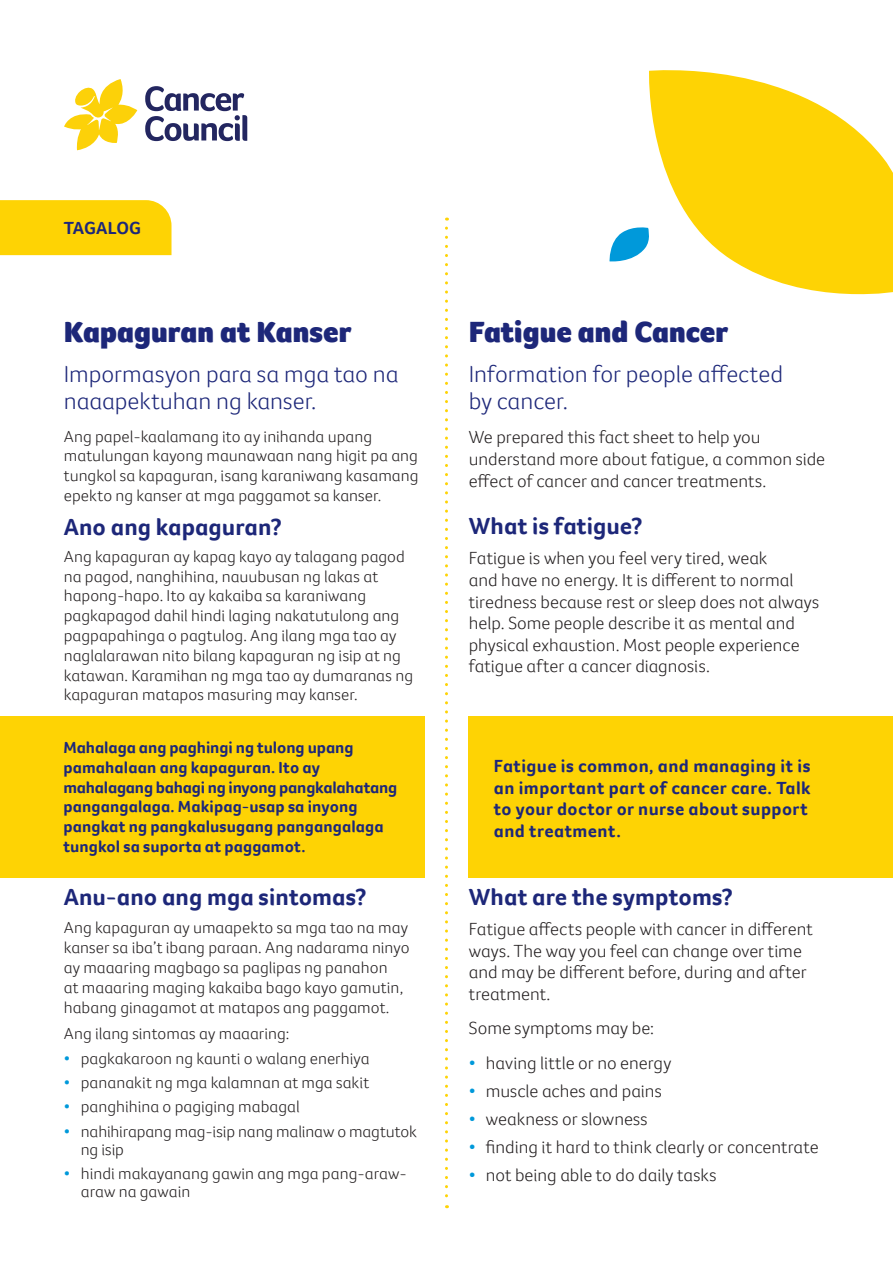
<style>
.page{position:relative;width:893px;height:1263px;background:#fff}
.page>*{position:absolute;margin:0;border:0;box-sizing:border-box;transform-origin:0 0}
.t1{font:900 30px "Foco CC";letter-spacing:.005em;color:#1d2779}
.t2{font:300 24px/27px "Foco CC";letter-spacing:-.005em;color:#1d2779}
.t3{font:700 24px "Foco CC";color:#1d2779}
.t4{font:300 18px/21.6px "Foco CC";color:#231f20}
.t5{font:700 18px/21.6px "Foco CC";letter-spacing:.02em;color:#1d2779}
.t6{font:700 18px "Foco CC";letter-spacing:-.01em;color:#1d2779}
.t7{font:300 16.5px/19.8px "Foco CC";color:#231f20}
.t8{font:700 16.5px/19.8px "Foco CC";letter-spacing:.005em;color:#1d2779}
.s1{color:#0099da}
</style>
<div class="page">
<svg style="left:445px;top:228px;width:3px;height:980px"></svg>
<div style="left:0;top:200px;width:171px;height:55px;background:#fed304"></div>
<svg style="left:64px;top:79px;width:73px;height:71px"></svg>
<svg style="left:145px;top:86px;width:102px;height:55px"></svg>
<svg style="left:649px;top:70px;width:244px;height:225px;fill:#fed304"></svg>
<svg style="left:609px;top:225px;width:42px;height:38px"></svg>
<div style="left:468px;top:716px;width:425px;height:162px;background:#fed304"></div>
<div style="left:0;top:716px;width:424px;height:162px;background:#fed304"></div>
<p class="t6" style="left:64px;top:216px;width:79px">TAGALOG</p>
<h1 class="t1" style="left:64px;top:312px;width:289px">Kapaguran at Kanser</h1>
<h2 class="t2" style="left:64px;top:360px;width:336px">Impormasyon para sa mga tao na naaapektuhan ng kanser.</h2>
<p class="t7" style="left:64px;top:426px;width:356px">Ang papel-kaalamang ito ay inihanda upang matulungan kayong maunawaan nang higit pa ang tungkol sa kapaguran, isang karaniwang kasamang epekto ng kanser at mga paggamot sa kanser.</p>
<h2 class="t3" style="left:64px;top:511px;width:219px">Ano ang kapaguran?</h2>
<p class="t7" style="left:64px;top:546px;width:351px">Ang kapaguran ay kapag kayo ay talagang pagod na pagod, nanghihina, nauubusan ng lakas at hapong-hapo. Ito ay kakaiba sa karaniwang pagkapagod dahil hindi laging nakatutulong ang pagpapahinga o pagtulog. Ang ilang mga tao ay naglalarawan nito bilang kapaguran ng isip at ng katawan. Karamihan ng mga tao ay dumaranas ng kapaguran matapos masuring may kanser.</p>
<p class="t8" style="left:63px;top:737px;width:336px">Mahalaga ang paghingi ng tulong upang pamahalaan ang kapaguran. Ito ay mahalagang bahagi ng inyong pangkalahatang pangangalaga. Makipag-usap sa inyong pangkat ng pangkalusugang pangangalaga tungkol sa suporta at paggamot.</p>
<h2 class="t3" style="left:64px;top:881px;width:304px">Anu-ano ang mga sintomas?</h2>
<p class="t7" style="left:64px;top:918px;width:347px">Ang kapaguran ay umaapekto sa mga tao na may kanser sa iba’t ibang paraan. Ang nadarama ninyo ay maaaring magbago sa paglipas ng panahon<br>at maaaring maging kakaiba bago kayo gamutin, habang ginagamot at matapos ang paggamot.</p>
<p class="t7" style="left:64px;top:1023px;width:227px">Ang ilang sintomas ay maaaring:</p>
<p class="t7" style="left:64px;top:1048px;width:307px"><span class="s1">•</span> pagkakaroon ng kaunti o walang enerhiya</p>
<p class="t7" style="left:64px;top:1072px;width:307px"><span class="s1">•</span> pananakit ng mga kalamnan at mga sakit</p>
<p class="t7" style="left:64px;top:1097px;width:237px"><span class="s1">•</span> panghihina o pagiging mabagal</p>
<p class="t7" style="left:81px;top:1122px;width:338px;line-height:18px;text-indent:-17px"><span class="s1">•</span> nahihirapang mag-isip nang malinaw o magtutok ng isip</p>
<p class="t7" style="left:81px;top:1164px;width:327px;line-height:18px;text-indent:-17px"><span class="s1">•</span> hindi makayanang gawin ang mga pang-araw&shy;araw na gawain</p>
<h1 class="t1" style="left:469px;top:312px;width:261px">Fatigue and Cancer</h1>
<h2 class="t2" style="left:469px;top:360px;width:316px">Information for people affected by cancer.</h2>
<p class="t4" style="left:469px;top:426px;width:358px">We prepared this fact sheet to help you understand more about fatigue, a common side effect of cancer and cancer treatments.</p>
<h2 class="t3" style="left:469px;top:510px;width:175px">What is fatigue?</h2>
<p class="t4" style="left:469px;top:547px;width:352px">Fatigue is when you feel very tired, weak<br>and have no energy. It is different to normal tiredness because rest or sleep does not always help. Some people describe it as mental and physical exhaustion. Most people experience fatigue after a cancer diagnosis.</p>
<p class="t5" style="left:494px;top:755px;width:318px">Fatigue is common, and managing it is an important part of cancer care. Talk to your doctor or nurse about support and treatment.</p>
<h2 class="t3" style="left:469px;top:881px;width:266px">What are the symptoms?</h2>
<p class="t4" style="left:469px;top:918px;width:345px">Fatigue affects people with cancer in different ways. The way you feel can change over time and may be different before, during and after treatment.</p>
<p class="t4" style="left:469px;top:1017px;width:187px">Some symptoms may be:</p>
<p class="t4" style="left:469px;top:1052px;width:204px"><span class="s1">•</span> having little or no energy</p>
<p class="t4" style="left:469px;top:1080px;width:195px"><span class="s1">•</span> muscle aches and pains</p>
<p class="t4" style="left:469px;top:1108px;width:180px"><span class="s1">•</span> weakness or slowness</p>
<p class="t4" style="left:469px;top:1135px;width:351px"><span class="s1">•</span> finding it hard to think clearly or concentrate</p>
<p class="t4" style="left:469px;top:1163px;width:249px"><span class="s1">•</span> not being able to do daily tasks</p>
</div>
